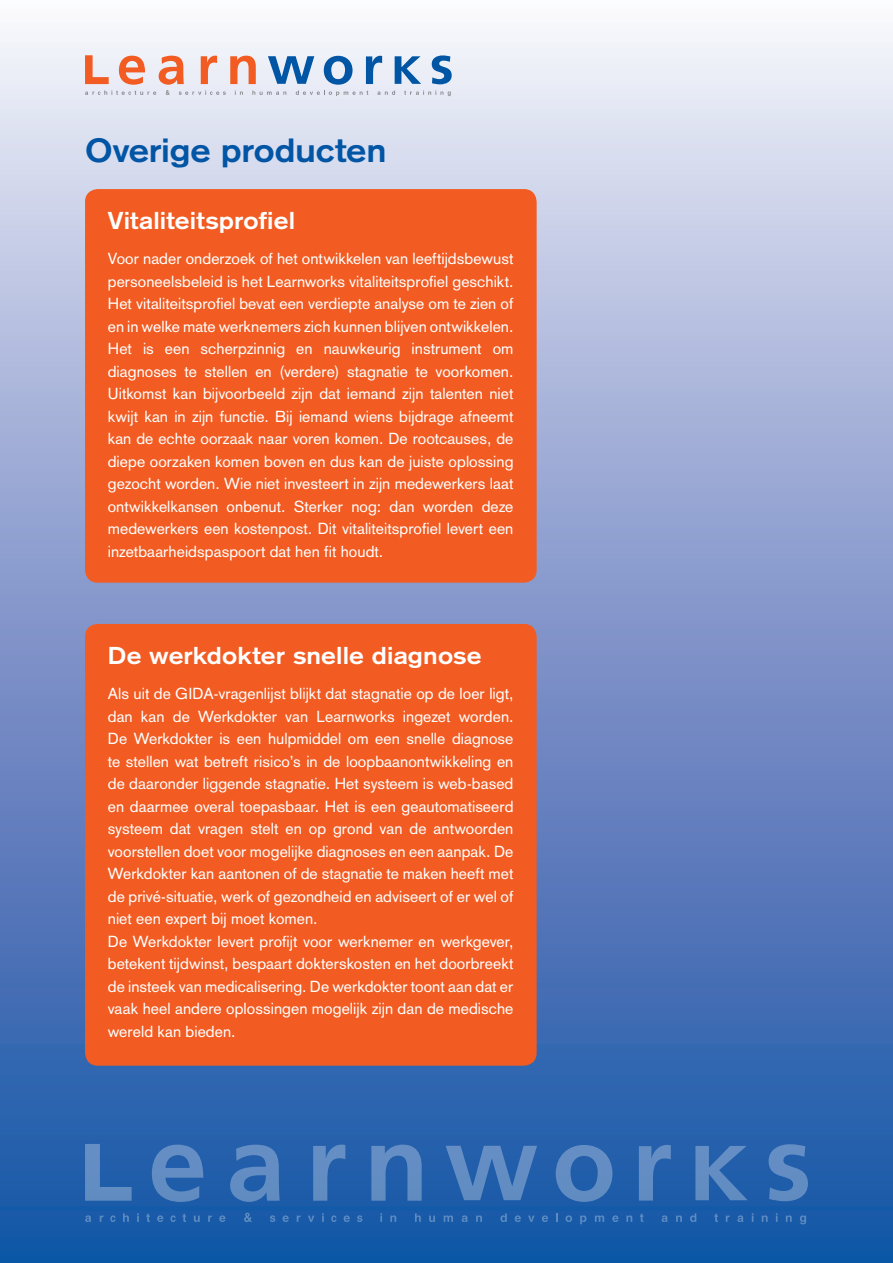
<style>
.page{position:relative;width:893px;height:1263px;background:#fff}
.page>*{position:absolute;margin:0;border:0;box-sizing:border-box;transform-origin:0 0}
.t1{font:700 33px "Akzidenz Grotesk";letter-spacing:-.005em;color:#0155a5;scale:1.1 1}
.t2{font:700 24px "Akzidenz Grotesk";letter-spacing:.005em;color:#fff;scale:1.1 1}
.t3{font:15.75px/22.5px "Akzidenz Grotesk";letter-spacing:.005em;color:#fff}
</style>
<div class="page">
<div style="left:0;top:0;width:893px;height:1263px;background:linear-gradient(to bottom,#f5edf8,#114aa1)"></div>
<div style="left:85px;top:624px;width:452px;height:442px;background:#f25b21;border-radius:13px"></div>
<div style="left:85px;top:189px;width:452px;height:394px;background:#f25b21;border-radius:13px"></div>
<svg style="left:85px;top:55px;width:367px;height:41px"></svg>
<svg style="left:85px;top:1144px;width:47px;height:57px"></svg>
<svg style="left:152px;top:1145px;width:51px;height:57px"></svg>
<svg style="left:230px;top:1145px;width:50px;height:57px"></svg>
<svg style="left:313px;top:1145px;width:32px;height:56px"></svg>
<svg style="left:371px;top:1144px;width:51px;height:57px"></svg>
<svg style="left:446px;top:1146px;width:91px;height:54px"></svg>
<svg style="left:556px;top:1145px;width:56px;height:57px"></svg>
<svg style="left:639px;top:1145px;width:32px;height:55px"></svg>
<svg style="left:695px;top:1146px;width:53px;height:54px"></svg>
<svg style="left:769px;top:1144px;width:39px;height:57px"></svg>
<svg style="left:85px;top:1215px;width:6px;height:7px"></svg>
<svg style="left:100px;top:1215px;width:3px;height:7px"></svg>
<svg style="left:110px;top:1215px;width:6px;height:7px"></svg>
<svg style="left:123px;top:1213px;width:6px;height:9px"></svg>
<svg style="left:137px;top:1213px;width:2px;height:9px"></svg>
<svg style="left:146px;top:1214px;width:4px;height:8px"></svg>
<svg style="left:157px;top:1215px;width:6px;height:7px"></svg>
<svg style="left:170px;top:1215px;width:6px;height:7px"></svg>
<svg style="left:182px;top:1214px;width:4px;height:8px"></svg>
<svg style="left:194px;top:1215px;width:6px;height:7px"></svg>
<svg style="left:208px;top:1215px;width:4px;height:7px"></svg>
<svg style="left:219px;top:1215px;width:6px;height:7px"></svg>
<svg style="left:244px;top:1212px;width:8px;height:10px"></svg>
<svg style="left:270px;top:1215px;width:5px;height:7px"></svg>
<svg style="left:283px;top:1215px;width:6px;height:7px"></svg>
<svg style="left:297px;top:1215px;width:3px;height:7px"></svg>
<svg style="left:308px;top:1215px;width:6px;height:7px"></svg>
<svg style="left:322px;top:1213px;width:2px;height:9px"></svg>
<svg style="left:331px;top:1215px;width:6px;height:7px"></svg>
<svg style="left:344px;top:1215px;width:6px;height:7px"></svg>
<svg style="left:357px;top:1215px;width:5px;height:7px"></svg>
<svg style="left:380px;top:1213px;width:2px;height:9px"></svg>
<svg style="left:390px;top:1215px;width:6px;height:7px"></svg>
<svg style="left:415px;top:1213px;width:6px;height:9px"></svg>
<svg style="left:429px;top:1215px;width:6px;height:7px"></svg>
<svg style="left:444px;top:1215px;width:9px;height:7px"></svg>
<svg style="left:462px;top:1215px;width:6px;height:7px"></svg>
<svg style="left:476px;top:1215px;width:6px;height:7px"></svg>
<svg style="left:500px;top:1213px;width:7px;height:9px"></svg>
<svg style="left:515px;top:1215px;width:6px;height:7px"></svg>
<svg style="left:528px;top:1215px;width:7px;height:7px"></svg>
<svg style="left:542px;top:1215px;width:6px;height:7px"></svg>
<svg style="left:556px;top:1213px;width:2px;height:9px"></svg>
<svg style="left:565px;top:1215px;width:7px;height:7px"></svg>
<svg style="left:580px;top:1215px;width:6px;height:9px"></svg>
<svg style="left:595px;top:1215px;width:9px;height:7px"></svg>
<svg style="left:612px;top:1215px;width:6px;height:7px"></svg>
<svg style="left:626px;top:1215px;width:6px;height:7px"></svg>
<svg style="left:640px;top:1214px;width:3px;height:8px"></svg>
<svg style="left:662px;top:1215px;width:6px;height:7px"></svg>
<svg style="left:676px;top:1215px;width:6px;height:7px"></svg>
<svg style="left:690px;top:1213px;width:6px;height:9px"></svg>
<svg style="left:714px;top:1214px;width:4px;height:8px"></svg>
<svg style="left:726px;top:1215px;width:3px;height:7px"></svg>
<svg style="left:737px;top:1215px;width:6px;height:7px"></svg>
<svg style="left:762px;top:1215px;width:6px;height:7px"></svg>
<svg style="left:776px;top:1213px;width:2px;height:9px"></svg>
<svg style="left:786px;top:1215px;width:6px;height:7px"></svg>
<svg style="left:800px;top:1215px;width:6px;height:9px"></svg>
<h1 class="t1" style="left:85px;top:131px;width:276px">Overige producten</h1>
<h2 class="t2" style="left:108px;top:206px;width:172px">Vitaliteitsprofiel</h2>
<p class="t3" style="left:108px;top:247px;width:407px;text-align:justify">Voor nader onderzoek of het ontwikkelen van leeftijdsbewust personeelsbeleid is het Learnworks vitaliteitsprofiel geschikt.<br>Het vitaliteitsprofiel bevat een verdiepte analyse om te zien of en in welke mate werknemers zich kunnen blijven ontwikkelen.<br>Het is een scherpzinnig en nauwkeurig instrument om diagnoses te stellen en (verdere) stagnatie te voorkomen.<br>Uitkomst kan bijvoorbeeld zijn dat iemand zijn talenten niet kwijt kan in zijn functie. Bij iemand wiens bijdrage afneemt kan de echte oorzaak naar voren komen. De rootcauses, de diepe oorzaken komen boven en dus kan de juiste oplossing gezocht worden. Wie niet investeert in zijn medewerkers laat ontwikkelkansen onbenut. Sterker nog: dan worden deze medewerkers een kostenpost. Dit vitaliteitsprofiel levert een inzetbaarheidspaspoort dat hen fit houdt.</p>
<h2 class="t2" style="left:108px;top:641px;width:341px">De werkdokter snelle diagnose</h2>
<p class="t3" style="left:108px;top:682px;width:407px">Als uit de GIDA-vragenlijst blijkt dat stagnatie op de loer ligt, dan kan de Werkdokter van Learnworks ingezet worden.<br>De Werkdokter is een hulpmiddel om een snelle diagnose te stellen wat betreft risico’s in de loopbaanontwikkeling en de daaronder liggende stagnatie. Het systeem is web-based en daarmee overal toepasbaar. Het is een geautomatiseerd systeem dat vragen stelt en op grond van de antwoorden voorstellen doet voor mogelijke diagnoses en een aanpak. De Werkdokter kan aantonen of de stagnatie te maken heeft met de privé-situatie, werk of gezondheid en adviseert of er wel of niet een expert bij moet komen.<br>De Werkdokter levert profijt voor werknemer en werkgever, betekent tijdwinst, bespaart dokterskosten en het doorbreekt de insteek van medicalisering. De werkdokter toont aan dat er vaak heel andere oplossingen mogelijk zijn dan de medische wereld kan bieden.</p>
</div>
